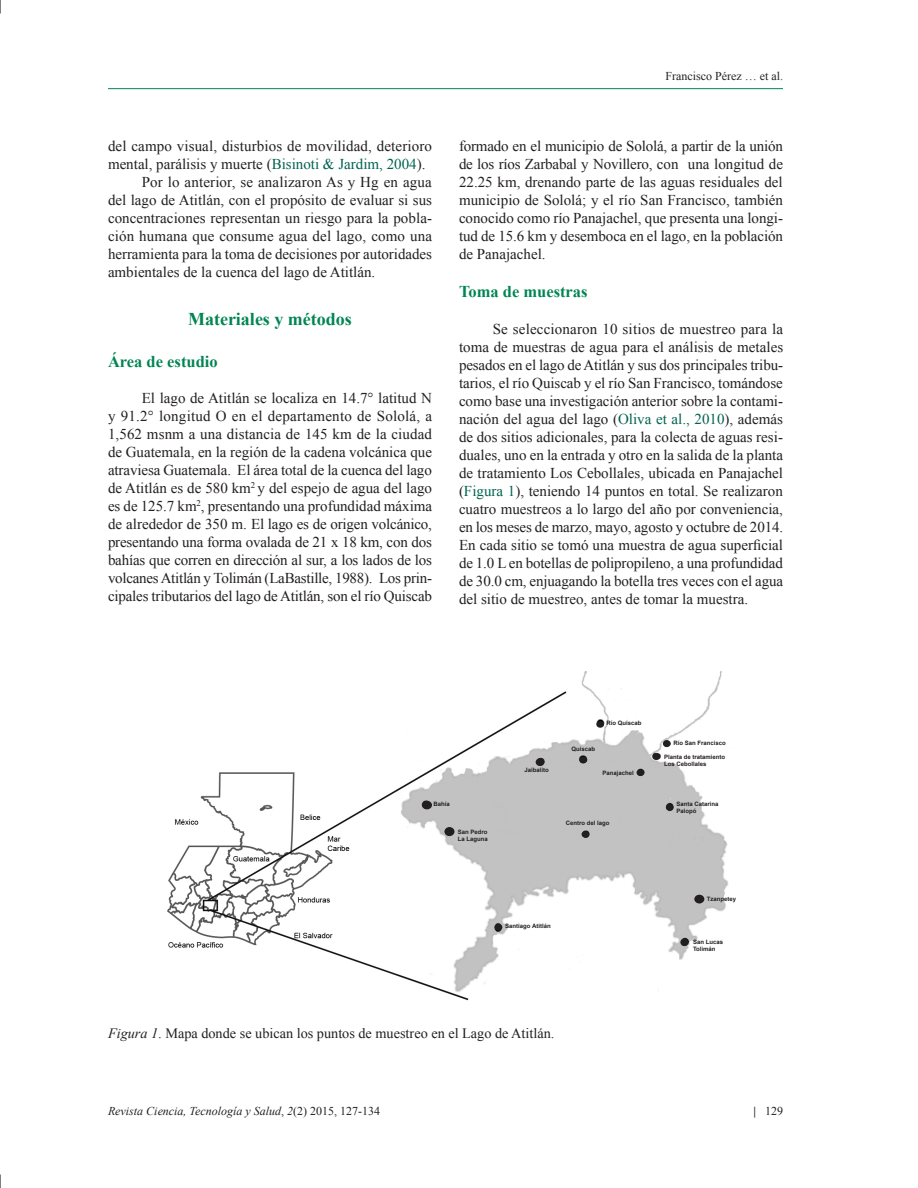
<style>
.page{position:relative;width:918px;height:1188px;background:#fff}
.page>*{position:absolute;margin:0;border:0;box-sizing:border-box;transform-origin:0 0}
.Titulos_dentro_del_a{font:700 18px "Times New Roman";color:#008553}
.Subtitulos{font:700 16.5px "Times New Roman";color:#008553}
.Cuerpo_de_Texto{font:15px/18px "Times New Roman";color:#231f20;text-align:justify}
.Texto_Tablas{font:14.25px "Times New Roman";color:#231f20}
.t1{font:italic 12px "Times New Roman";color:#231f20}
.Titulos_dentro_del_a-2{font:12px "Times New Roman";color:#231f20}
.t2{font:700 6px/7.2px "Arial";color:#231f20}
.s1{color:#006350}
.s2{font-style:italic}
.s3{font-style:normal}
.s4{font-weight:700}
</style>
<div class="page">
<hr style="left:108px;top:88px;width:675px;height:1px;background:#008553">
<svg style="left:0;top:0;width:1px;height:14px"></svg>
<svg style="left:0;top:1174px;width:1px;height:14px"></svg>
<img style="left:167px;top:672px;width:561px;height:329px">
<div style="left:596px;top:721px;width:8px;height:7px;background:#231f20;border-radius:50%"></div>
<div style="left:663px;top:740px;width:8px;height:7px;background:#231f20;border-radius:50%"></div>
<div style="left:652px;top:753px;width:8px;height:7px;background:#231f20;border-radius:50%"></div>
<div style="left:580px;top:757px;width:7px;height:6px;background:#231f20;border-radius:50%"></div>
<div style="left:637px;top:770px;width:7px;height:6px;background:#231f20;border-radius:50%"></div>
<div style="left:666px;top:804px;width:8px;height:7px;background:#231f20;border-radius:50%"></div>
<div style="left:582px;top:831px;width:7px;height:7px;background:#231f20;border-radius:50%"></div>
<div style="left:536px;top:758px;width:8px;height:8px;background:#231f20;border-radius:50%"></div>
<div style="left:422px;top:801px;width:10px;height:8px;background:#231f20;border-radius:50%"></div>
<div style="left:444px;top:827px;width:10px;height:9px;background:#231f20;border-radius:50%"></div>
<div style="left:495px;top:924px;width:7px;height:7px;background:#231f20;border-radius:50%"></div>
<div style="left:680px;top:938px;width:8px;height:8px;background:#231f20;border-radius:50%"></div>
<div style="left:694px;top:895px;width:10px;height:8px;background:#231f20;border-radius:50%"></div>
<p class="Cuerpo_de_Texto" style="left:108px;top:137px;width:325px">del campo visual, disturbios de movilidad, deterioro mental, parálisis y muerte (<span class="s1">Bisinoti &amp; Jardim, 2004</span>).</p>
<p class="Cuerpo_de_Texto" style="left:108px;top:173px;width:326px;text-indent:34px">Por lo anterior, se analizaron As y Hg en agua del lago de Atitlán, con el propósito de evaluar si sus concentraciones representan un riesgo para la pobla&shy;ción humana que consume agua del lago, como una herramienta para la toma de decisiones por autoridades ambientales de la cuenca del lago de Atitlán.</p>
<p class="Titulos_dentro_del_a" style="left:188px;top:307px;width:165px">Materiales y métodos</p>
<p class="Subtitulos" style="left:108px;top:350px;width:111px">Área de estudio</p>
<p class="Cuerpo_de_Texto" style="left:108px;top:389px;width:326px;text-indent:34px">El lago de Atitlán se localiza en 14.7° latitud N y 91.2° longitud O en el departamento de Sololá, a 1,562 msnm a una distancia de 145 km de la ciudad de Guatemala, en la región de la cadena volcánica que atraviesa Guatemala. El área total de la cuenca del lago de Atitlán es de 580 km<sup>2</sup> y del espejo de agua del lago es de 125.7 km<sup>2</sup>, presentando una profundidad máxima de alrededor de 350 m. El lago es de origen volcánico, presentando una forma ovalada de 21 x 18 km, con dos bahías que corren en dirección al sur, a los lados de los volcanes Atitlán y Tolimán (LaBastille, 1988). Los prin&shy;cipales tributarios del lago de Atitlán, son el río Quiscab</p>
<p class="Titulos_dentro_del_a-2" style="left:665px;top:67px;width:119px">Francisco Pérez … et al.</p>
<p class="Cuerpo_de_Texto" style="left:459px;top:137px;width:326px">formado en el municipio de Sololá, a partir de la unión de los ríos Zarbabal y Novillero, con una longitud de 22.25 km, drenando parte de las aguas residuales del municipio de Sololá; y el río San Francisco, también conocido como río Panajachel, que presenta una longi&shy;tud de 15.6 km y desemboca en el lago, en la población de Panajachel.</p>
<p class="Subtitulos" style="left:459px;top:280px;width:130px">Toma de muestras</p>
<p class="Cuerpo_de_Texto" style="left:459px;top:320px;width:326px;text-indent:34px">Se seleccionaron 10 sitios de muestreo para la toma de muestras de agua para el análisis de metales pesados en el lago de Atitlán y sus dos principales tribu&shy;tarios, el río Quiscab y el río San Francisco, tomándose como base una investigación anterior sobre la contami&shy;nación del agua del lago (<span class="s1">Oliva et al., 2010</span>), además de dos sitios adicionales, para la colecta de aguas resi&shy;duales, uno en la entrada y otro en la salida de la planta de tratamiento Los Cebollales, ubicada en Panajachel (<span class="s1">Figura 1</span>), teniendo 14 puntos en total. Se realizaron cuatro muestreos a lo largo del año por conveniencia, en los meses de marzo, mayo, agosto y octubre de 2014.<br>En cada sitio se tomó una muestra de agua superficial de 1.0 L en botellas de polipropileno, a una profundidad de 30.0 cm, enjuagando la botella tres veces con el agua del sitio de muestreo, antes de tomar la muestra.</p>
<p class="t2" style="left:434px;top:801px;width:18px">Bahía</p>
<p class="t2" style="left:458px;top:828px;width:31px">San Pedro</p>
<p class="t2" style="left:458px;top:836px;width:32px">La Laguna</p>
<p class="t2" style="left:525px;top:767px;width:26px">Jaibalito</p>
<p class="t2" style="left:572px;top:746px;width:25px">Quiscab</p>
<p class="t2" style="left:607px;top:720px;width:37px">Río Quiscab</p>
<p class="t2" style="left:602px;top:770px;width:33px">Panajachel</p>
<p class="t2" style="left:566px;top:819px;width:45px">Centro del lago</p>
<p class="t2" style="left:505px;top:923px;width:47px">Santiago Atitlán</p>
<p class="t2" style="left:673px;top:739px;width:54px">Río San Francisco</p>
<p class="t2" style="left:664px;top:754px;width:63px">Planta de tratamiento<br>Los Cebollales</p>
<p class="t2" style="left:677px;top:801px;width:44px">Santa Catarina<br>Palopó</p>
<p class="t2" style="left:707px;top:896px;width:31px">Tzanpetey</p>
<p class="t2" style="left:693px;top:938px;width:32px">San Lucas<br>Tolimán</p>
<p class="Texto_Tablas" style="left:108px;top:1024px;width:448px"><span class="s2">Figura 1</span>. Mapa donde se ubican los puntos de muestreo en el Lago de Atitlán.</p>
<p class="t1" style="left:108px;top:1103px;width:274px">Revista Ciencia, Tecnología y Salud<span class="s3">,</span> 2<span class="s3">(2) 2015, 127-134</span></p>
<p class="Titulos_dentro_del_a-2" style="left:753px;top:1103px;width:31px"><span class="s4">|</span> 129</p>
</div>
